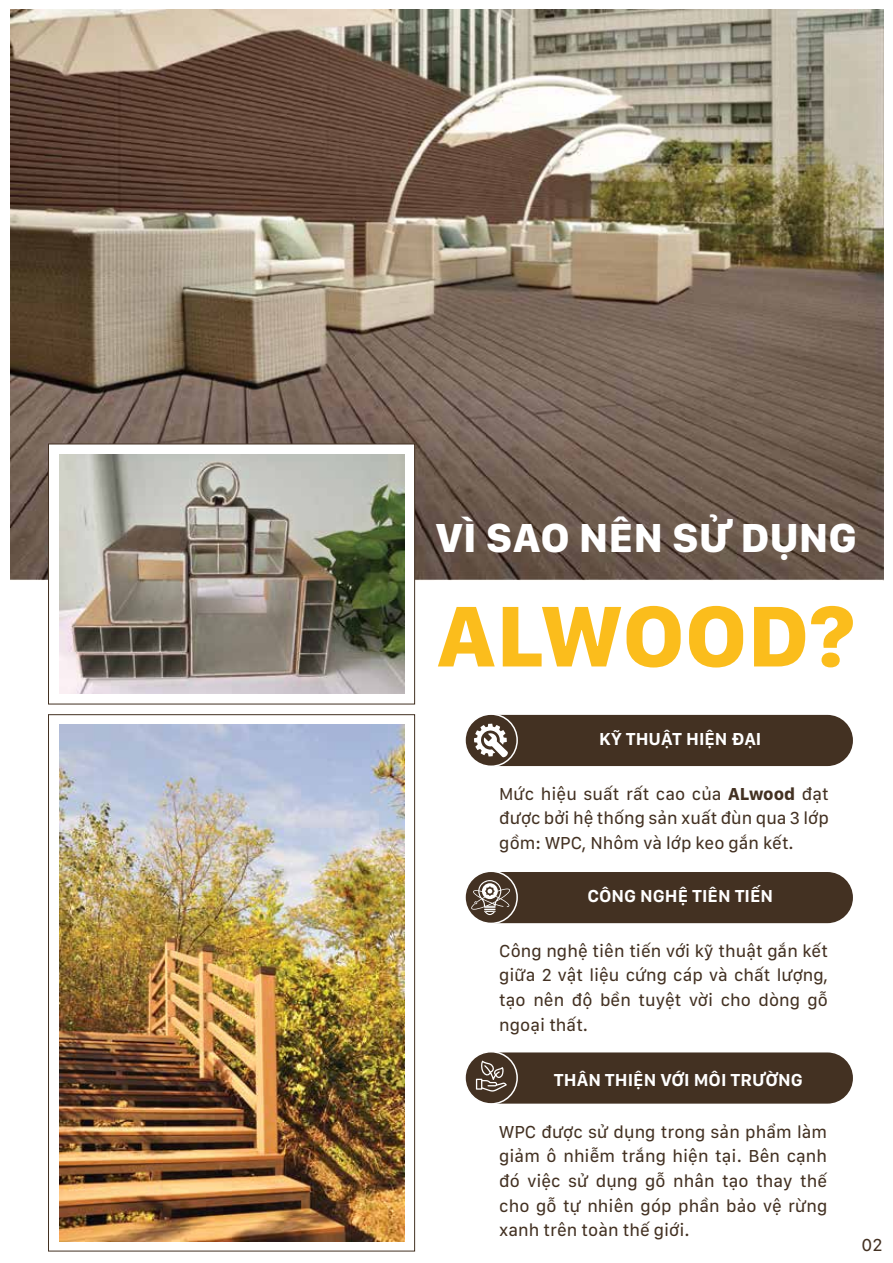
<style>
.page{position:relative;width:893px;height:1263px;background:#fff}
.page>*{position:absolute;margin:0;border:0;box-sizing:border-box;transform-origin:0 0}
.t1{font:800 89.25px "San Francisco Text";color:#fbbd1c}
.t2{font:800 42px "San Francisco Text";color:#fff}
.t3{font:18px/24.6px "San Francisco Text Regular G3";color:#433122;text-align:justify}
.t4{font:700 18px "San Francisco Text";color:#fff}
.s1{font-family:"San Francisco Text Bold G2"}
</style>
<div class="page">
<svg style="left:465px;top:871px;width:52px;height:52px"></svg>
<div style="left:464px;top:870px;width:54px;height:54px;border:2px solid #fff;border-radius:50%"></div>
<svg style="left:465px;top:1052px;width:52px;height:52px"></svg>
<div style="left:464px;top:1051px;width:54px;height:53px;border:2px solid #fff;border-radius:50%"></div>
<div style="left:465px;top:714px;width:52px;height:52px;background:#433122;border-radius:50%"></div>
<div style="left:464px;top:713px;width:54px;height:54px;border:2px solid #fff;border-radius:50%"></div>
<div style="left:471px;top:872px;width:382px;height:51px;background:#433122"></div>
<img style="left:11px;top:9px;width:872px;height:571px">
<div style="left:48px;top:444px;width:367px;height:260px;background:#fff;border:1px solid #433122"></div>
<div style="left:48px;top:714px;width:367px;height:537px;background:#fff;border:1px solid #433122"></div>
<img style="left:59px;top:454px;width:345px;height:239px">
<img style="left:59px;top:725px;width:345px;height:516px">
<div style="left:476px;top:1052px;width:377px;height:51px;background:#433122"></div>
<svg style="left:474px;top:715px;width:379px;height:51px;background:#4d3c2e"></svg>
<h2 class="t2" style="left:435px;top:510px;width:423px">VÌ SAO NÊN SỬ DỤNG</h2>
<h1 class="t1" style="left:436px;top:578px;width:420px">ALWOOD?</h1>
<p class="t4" style="left:599px;top:727px;width:164px">KỸ THUẬT HIỆN ĐẠI</p>
<p class="t3" style="left:499px;top:781px;width:331px">Mức hiệu suất rất cao của <span class="s1">ALwood</span> đạt được bởi hệ thống sản xuất đùn qua 3 lớp gồm: WPC, Nhôm và lớp keo gắn kết.</p>
<p class="t4" style="left:587px;top:884px;width:187px">CÔNG NGHỆ TIÊN TIẾN</p>
<p class="t3" style="left:499px;top:938px;width:330px">Công nghệ tiên tiến với kỹ thuật gắn kết giữa 2 vật liệu cứng cáp và chất lượng, tạo nên độ bền tuyệt vời cho dòng gỗ ngoại thất.</p>
<p class="t4" style="left:554px;top:1068px;width:250px">THÂN THIỆN VỚI MÔI TRƯỜNG</p>
<p class="t3" style="left:499px;top:1119px;width:329px">WPC được sử dụng trong sản phẩm làm giảm ô nhiễm trắng hiện tại. Bên cạnh đó việc sử dụng gỗ nhân tạo thay thế cho gỗ tự nhiên góp phần bảo vệ rừng xanh trên toàn thế giới.</p>
<p class="t3" style="left:861px;top:1232px;width:22px">02</p>
</div>
